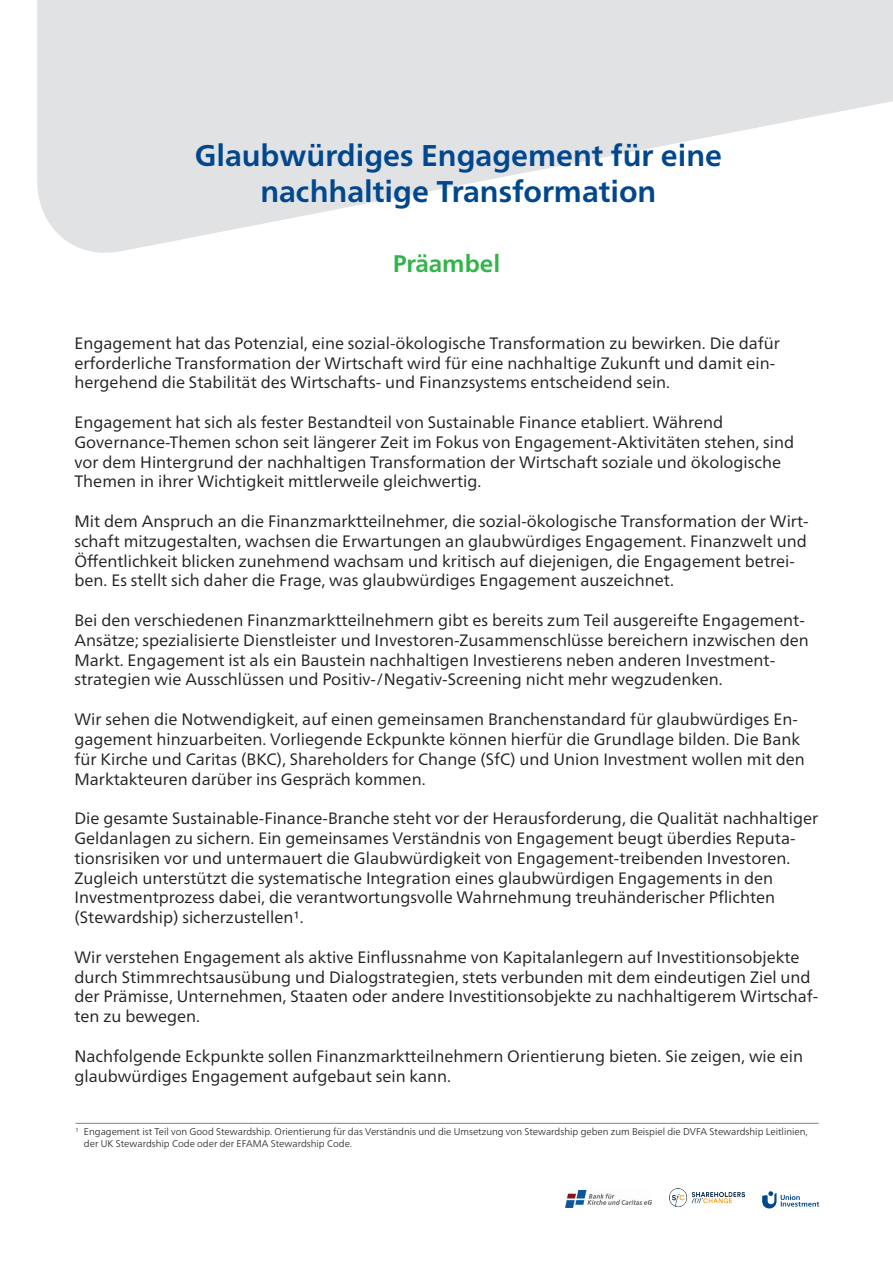
<style>
.page{position:relative;width:893px;height:1263px;background:#fff}
.page>*{position:absolute;margin:0;border:0;box-sizing:border-box;transform-origin:0 0}
.t1{font:700 30px/36px "Frutiger Neue LT Pro";color:#01478d;text-align:center}
.t2{font:700 24px "Frutiger Neue LT Pro";color:#31b44a}
.t3{font:16.5px/19.8px "Frutiger Neue LT Pro";color:#231f20}
.t4{font:300 9.75px/11.7px "Frutiger Neue LT Pro";color:#231f20}
</style>
<div class="page">
<svg style="left:37px;top:0;width:856px;height:253px;fill:#e1e2e4"></svg>
<hr style="left:75px;top:1123px;width:744px;height:1px;background:#808285">
<img style="left:566px;top:1190px;width:85px;height:17px">
<img style="left:669px;top:1189px;width:76px;height:18px">
<svg style="left:762px;top:1191px;width:57px;height:17px"></svg>
<h1 class="t1" style="left:195px;top:137px;width:529px">Glaubwürdiges Engagement für eine nachhaltige Transformation</h1>
<h2 class="t2" style="left:393px;top:250px;width:109px">Präambel</h2>
<p class="t3" style="left:74px;top:333px;width:707px">Engagement hat das Potenzial, eine sozial-ökologische Transformation zu bewirken. Die dafür erforderliche Transformation der Wirtschaft wird für eine nachhaltige Zukunft und damit ein&shy;hergehend die Stabilität des Wirtschafts- und Finanzsystems entscheidend sein.</p>
<p class="t3" style="left:74px;top:412px;width:721px">Engagement hat sich als fester Bestandteil von Sustainable Finance etabliert. Während Governance-Themen schon seit längerer Zeit im Fokus von Engagement-Aktivitäten stehen, sind vor dem Hintergrund der nachhaltigen Transformation der Wirtschaft soziale und ökologische Themen in ihrer Wichtigkeit mittlerweile gleichwertig.</p>
<p class="t3" style="left:74px;top:511px;width:736px">Mit dem Anspruch an die Finanzmarktteilnehmer, die sozial-ökologische Transformation der Wirt&shy;schaft mitzugestalten, wachsen die Erwartungen an glaubwürdiges Engagement. Finanzwelt und Öffentlichkeit blicken zunehmend wachsam und kritisch auf diejenigen, die Engagement betrei&shy;ben. Es stellt sich daher die Frage, was glaubwürdiges Engagement auszeichnet.</p>
<p class="t3" style="left:74px;top:610px;width:736px">Bei den verschiedenen Finanzmarktteilnehmern gibt es bereits zum Teil ausgereifte Engagement-Ansätze; spezialisierte Dienstleister und Investoren-Zusammenschlüsse bereichern inzwischen den Markt. Engagement ist als ein Baustein nachhaltigen Investierens neben anderen Investment&shy;strategien wie Ausschlüssen und Positiv-/Negativ-Screening nicht mehr wegzudenken.</p>
<p class="t3" style="left:74px;top:709px;width:732px">Wir sehen die Notwendigkeit, auf einen gemeinsamen Branchenstandard für glaubwürdiges En&shy;gagement hinzuarbeiten. Vorliegende Eckpunkte können hierfür die Grundlage bilden. Die Bank für Kirche und Caritas (BKC), Shareholders for Change (SfC) und Union Investment wollen mit den Marktakteuren darüber ins Gespräch kommen.</p>
<p class="t3" style="left:74px;top:808px;width:745px">Die gesamte Sustainable-Finance-Branche steht vor der Herausforderung, die Qualität nachhaltiger Geldanlagen zu sichern. Ein gemeinsames Verständnis von Engagement beugt überdies Reputa&shy;tionsrisiken vor und untermauert die Glaubwürdigkeit von Engagement-treibenden Investoren.<br>Zugleich unterstützt die systematische Integration eines glaubwürdigen Engagements in den Investmentprozess dabei, die verantwortungsvolle Wahrnehmung treuhänderischer Pflichten (Stewardship) sicherzustellen1.</p>
<p class="t3" style="left:74px;top:947px;width:745px">Wir verstehen Engagement als aktive Einflussnahme von Kapitalanlegern auf Investitionsobjekte durch Stimmrechtsausübung und Dialogstrategien, stets verbunden mit dem eindeutigen Ziel und der Prämisse, Unternehmen, Staaten oder andere Investitionsobjekte zu nachhaltigerem Wirtschaf&shy;ten zu bewegen.</p>
<p class="t3" style="left:74px;top:1046px;width:730px">Nachfolgende Eckpunkte sollen Finanzmarktteilnehmern Orientierung bieten. Sie zeigen, wie ein glaubwürdiges Engagement aufgebaut sein kann.</p>
<p class="t4" style="left:84px;top:1126px;width:725px;text-indent:-9px"><sup>1</sup> Engagement ist Teil von Good Stewardship. Orientierung für das Verständnis und die Umsetzung von Stewardship geben zum Beispiel die DVFA Stewardship Leitlinien, der UK Stewardship Code oder der EFAMA Stewardship Code.</p>
</div>
